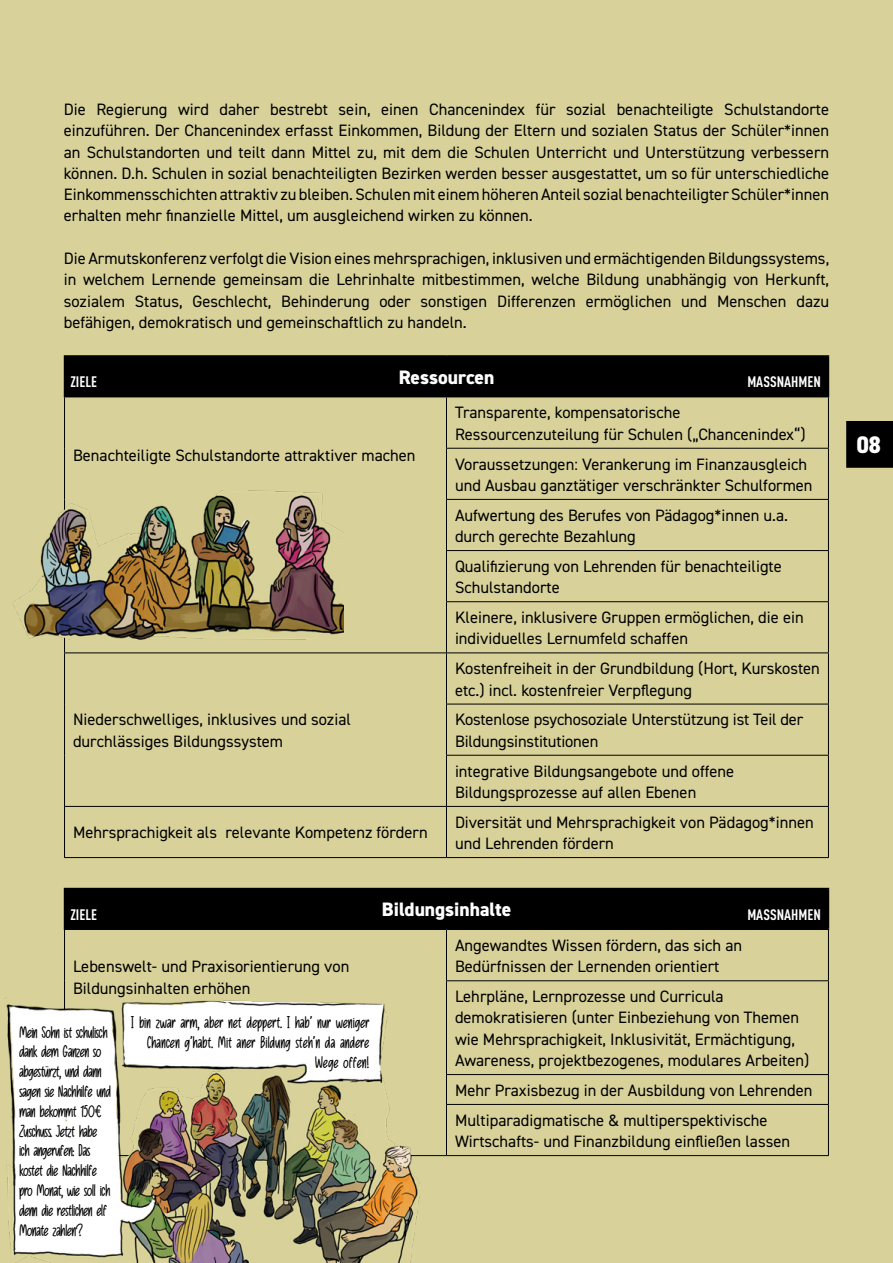
<style>
.page{position:relative;width:893px;height:1263px;background:#d8d29a}
.page>*{position:absolute;margin:0;border:0;box-sizing:border-box;transform-origin:0 0}
.t1{font:800 condensed 24px "DIN2014";color:#fff}
.t2{font:800 19.5px "DIN2014";color:#fff}
.t3{font:16.5px/21.3px "DIN2014";color:#000}
.t4{font:16.5px/19.8px "Playful Pen Regular";letter-spacing:-.04em;color:#000}
.t5{font:16.5px/19.8px "Playful Pen Regular";letter-spacing:-.01em;color:#000;text-align:right}
.t6{font:700 condensed 15px "DIN Pro";color:#fff}
</style>
<div class="page">
<div style="left:846px;top:421px;width:47px;height:47px;background:#000"></div>
<div style="left:65px;top:356px;width:763px;height:41px;background:#000"></div>
<hr style="left:64px;top:355px;width:382px;height:2px;background:#000">
<hr style="left:64px;top:357px;width:1px;height:39px;background:#000">
<hr style="left:446px;top:355px;width:383px;height:2px;background:#000">
<hr style="left:828px;top:357px;width:1px;height:39px;background:#000">
<hr style="left:64px;top:396px;width:382px;height:1px;background:#000">
<hr style="left:446px;top:396px;width:383px;height:1px;background:#000">
<hr style="left:64px;top:397px;width:1px;height:51px;background:#000">
<hr style="left:446px;top:397px;width:1px;height:51px;background:#000">
<hr style="left:828px;top:397px;width:1px;height:51px;background:#000">
<hr style="left:64px;top:448px;width:1px;height:51px;background:#000">
<hr style="left:446px;top:448px;width:383px;height:1px;background:#000">
<hr style="left:446px;top:449px;width:1px;height:50px;background:#000">
<hr style="left:828px;top:449px;width:1px;height:50px;background:#000">
<hr style="left:446px;top:499px;width:383px;height:1px;background:#000">
<hr style="left:446px;top:500px;width:1px;height:50px;background:#000">
<hr style="left:828px;top:500px;width:1px;height:50px;background:#000">
<hr style="left:446px;top:550px;width:383px;height:1px;background:#000">
<hr style="left:446px;top:551px;width:1px;height:50px;background:#000">
<hr style="left:828px;top:551px;width:1px;height:50px;background:#000">
<hr style="left:64px;top:602px;width:1px;height:50px;background:#000">
<hr style="left:446px;top:601px;width:383px;height:1px;background:#000">
<hr style="left:446px;top:602px;width:1px;height:50px;background:#000">
<hr style="left:828px;top:602px;width:1px;height:50px;background:#000">
<hr style="left:64px;top:652px;width:382px;height:1px;background:#000">
<hr style="left:64px;top:653px;width:1px;height:51px;background:#000">
<hr style="left:446px;top:652px;width:383px;height:1px;background:#000">
<hr style="left:446px;top:653px;width:1px;height:51px;background:#000">
<hr style="left:828px;top:653px;width:1px;height:51px;background:#000">
<hr style="left:64px;top:704px;width:1px;height:51px;background:#000">
<hr style="left:446px;top:704px;width:383px;height:1px;background:#000">
<hr style="left:446px;top:704px;width:1px;height:51px;background:#000">
<hr style="left:828px;top:704px;width:1px;height:51px;background:#000">
<hr style="left:64px;top:755px;width:1px;height:51px;background:#000">
<hr style="left:446px;top:755px;width:383px;height:1px;background:#000">
<hr style="left:446px;top:756px;width:1px;height:50px;background:#000">
<hr style="left:828px;top:756px;width:1px;height:50px;background:#000">
<hr style="left:64px;top:806px;width:382px;height:1px;background:#000">
<hr style="left:64px;top:807px;width:1px;height:50px;background:#000">
<hr style="left:446px;top:806px;width:383px;height:1px;background:#000">
<hr style="left:446px;top:807px;width:1px;height:50px;background:#000">
<hr style="left:828px;top:807px;width:1px;height:50px;background:#000">
<hr style="left:64px;top:857px;width:382px;height:1px;background:#000">
<hr style="left:446px;top:857px;width:383px;height:1px;background:#000">
<div style="left:65px;top:888px;width:763px;height:41px;background:#000"></div>
<hr style="left:64px;top:888px;width:382px;height:1px;background:#000">
<hr style="left:64px;top:889px;width:1px;height:39px;background:#000">
<hr style="left:446px;top:888px;width:383px;height:1px;background:#000">
<hr style="left:828px;top:889px;width:1px;height:39px;background:#000">
<hr style="left:64px;top:928px;width:382px;height:2px;background:#000">
<hr style="left:446px;top:928px;width:383px;height:2px;background:#000">
<hr style="left:64px;top:930px;width:1px;height:51px;background:#000">
<hr style="left:446px;top:930px;width:1px;height:50px;background:#000">
<hr style="left:828px;top:930px;width:1px;height:50px;background:#000">
<hr style="left:64px;top:981px;width:1px;height:93px;background:#000">
<hr style="left:446px;top:980px;width:383px;height:1px;background:#000">
<hr style="left:446px;top:981px;width:1px;height:93px;background:#000">
<hr style="left:828px;top:981px;width:1px;height:93px;background:#000">
<hr style="left:446px;top:1074px;width:383px;height:1px;background:#000">
<svg style="left:446px;top:1075px;width:1px;height:29px"></svg>
<svg style="left:828px;top:1075px;width:1px;height:29px"></svg>
<hr style="left:446px;top:1104px;width:383px;height:1px;background:#000">
<hr style="left:446px;top:1105px;width:1px;height:50px;background:#000">
<hr style="left:828px;top:1105px;width:1px;height:50px;background:#000">
<hr style="left:64px;top:1155px;width:382px;height:1px;background:#000">
<hr style="left:446px;top:1155px;width:383px;height:1px;background:#000">
<img style="left:3px;top:997px;width:417px;height:266px">
<img style="left:14px;top:490px;width:329px;height:150px">
<p class="t3" style="left:64px;top:98px;width:767px;text-align:justify">Die Regierung wird daher bestrebt sein, einen Chancenindex für sozial benachteiligte Schulstandorte einzuführen. Der Chancenindex erfasst Einkommen, Bildung der Eltern und sozialen Status der Schüler*innen an Schulstandorten und teilt dann Mittel zu, mit dem die Schulen Unterricht und Unterstützung verbessern können. D.h. Schulen in sozial benachteiligten Bezirken werden besser ausgestattet, um so für unterschiedliche Einkommensschichten attraktiv zu bleiben. Schulen mit einem höheren Anteil sozial benachteiligter Schüler*innen erhalten mehr finanzielle Mittel, um ausgleichend wirken zu können.</p>
<p class="t3" style="left:64px;top:247px;width:767px;text-align:justify">Die Armutskonferenz verfolgt die Vision eines mehrsprachigen, inklusiven und ermächtigenden Bildungssystems, in welchem Lernende gemeinsam die Lehrinhalte mitbestimmen, welche Bildung unabhängig von Herkunft, sozialem Status, Geschlecht, Behinderung oder sonstigen Differenzen ermöglichen und Menschen dazu befähigen, demokratisch und gemeinschaftlich zu handeln.</p>
<p class="t2" style="left:399px;top:364px;width:97px">Ressourcen</p>
<p class="t6" style="left:747px;top:370px;width:75px">MASSNAHMEN</p>
<p class="t6" style="left:70px;top:370px;width:28px">ZIELE</p>
<p class="t3" style="left:73px;top:444px;width:344px">Benachteiligte Schulstandorte attraktiver machen</p>
<p class="t3" style="left:73px;top:709px;width:279px">Niederschwelliges, inklusives und sozial durchlässiges Bildungssystem</p>
<p class="t3" style="left:455px;top:402px;width:352px">Transparente, kompensatorische<br>Ressourcenzuteilung für Schulen („Chancenindex“)</p>
<p class="t3" style="left:455px;top:453px;width:359px">Voraussetzungen: Verankerung im Finanzausgleich und Ausbau ganztätiger verschränkter Schulformen</p>
<p class="t3" style="left:455px;top:504px;width:335px">Aufwertung des Berufes von Pädagog*innen u.a. durch gerechte Bezahlung</p>
<p class="t3" style="left:455px;top:555px;width:328px">Qualifizierung von Lehrenden für benachteiligte<br>Schulstandorte</p>
<p class="t3" style="left:455px;top:606px;width:350px">Kleinere, inklusivere Gruppen ermöglichen, die ein individuelles Lernumfeld schaffen</p>
<p class="t3" style="left:455px;top:658px;width:366px">Kostenfreiheit in der Grundbildung (Hort, Kurskosten etc.) incl. kostenfreier Verpflegung</p>
<p class="t3" style="left:455px;top:709px;width:350px">Kostenlose psychosoziale Unterstützung ist Teil der<br>Bildungsinstitutionen</p>
<p class="t3" style="left:455px;top:760px;width:281px">integrative Bildungsangebote und offene<br>Bildungsprozesse auf allen Ebenen</p>
<p class="t3" style="left:73px;top:822px;width:356px">Mehrsprachigkeit als relevante Kompetenz fördern</p>
<p class="t3" style="left:455px;top:811px;width:360px">Diversität und Mehrsprachigkeit von Pädagog*innen und Lehrenden fördern</p>
<p class="t6" style="left:70px;top:903px;width:28px">ZIELE</p>
<p class="t3" style="left:73px;top:956px;width:278px">Lebenswelt- und Praxisorientierung von<br>Bildungsinhalten erhöhen</p>
<p class="t4" style="left:19px;top:1022px;width:94px">Mein Sohn ist schulisch dank dem Ganzen so abgestürzt, und dann sagen sie Nachhilfe und man bekommt 150€<br>Zuschuss. Jetzt habe ich angerufen: Das kostet die Nachhilfe pro Monat, wie soll ich denn die restlichen elf<br>Monate zahlen?</p>
<p class="t5" style="left:131px;top:1012px;width:240px">I bin zwar arm, aber net deppert. I hab’ nur weniger<br>Chancen g’habt. Mit aner Bildung steh’n da andere<br>Wege offen!</p>
<p class="t2" style="left:382px;top:897px;width:131px">Bildungsinhalte</p>
<p class="t6" style="left:747px;top:903px;width:75px">MASSNAHMEN</p>
<p class="t3" style="left:455px;top:934px;width:289px">Angewandtes Wissen fördern, das sich an<br>Bedürfnissen der Lernenden orientiert</p>
<p class="t3" style="left:455px;top:985px;width:356px">Lehrpläne, Lernprozesse und Curricula demokratisieren (unter Einbeziehung von Themen wie Mehrsprachigkeit, Inklusivität, Ermächtigung, Awareness, projektbezogenes, modulares Arbeiten)</p>
<p class="t3" style="left:455px;top:1075px;width:359px;line-height:29.8px">Mehr Praxisbezug in der Ausbildung von Lehrenden<br>Multiparadigmatische &amp; multiperspektivische</p>
<p class="t3" style="left:455px;top:1130px;width:337px">Wirtschafts- und Finanzbildung einfließen lassen</p>
<h1 class="t1" style="left:857px;top:428px;width:25px">08</h1>
</div>
